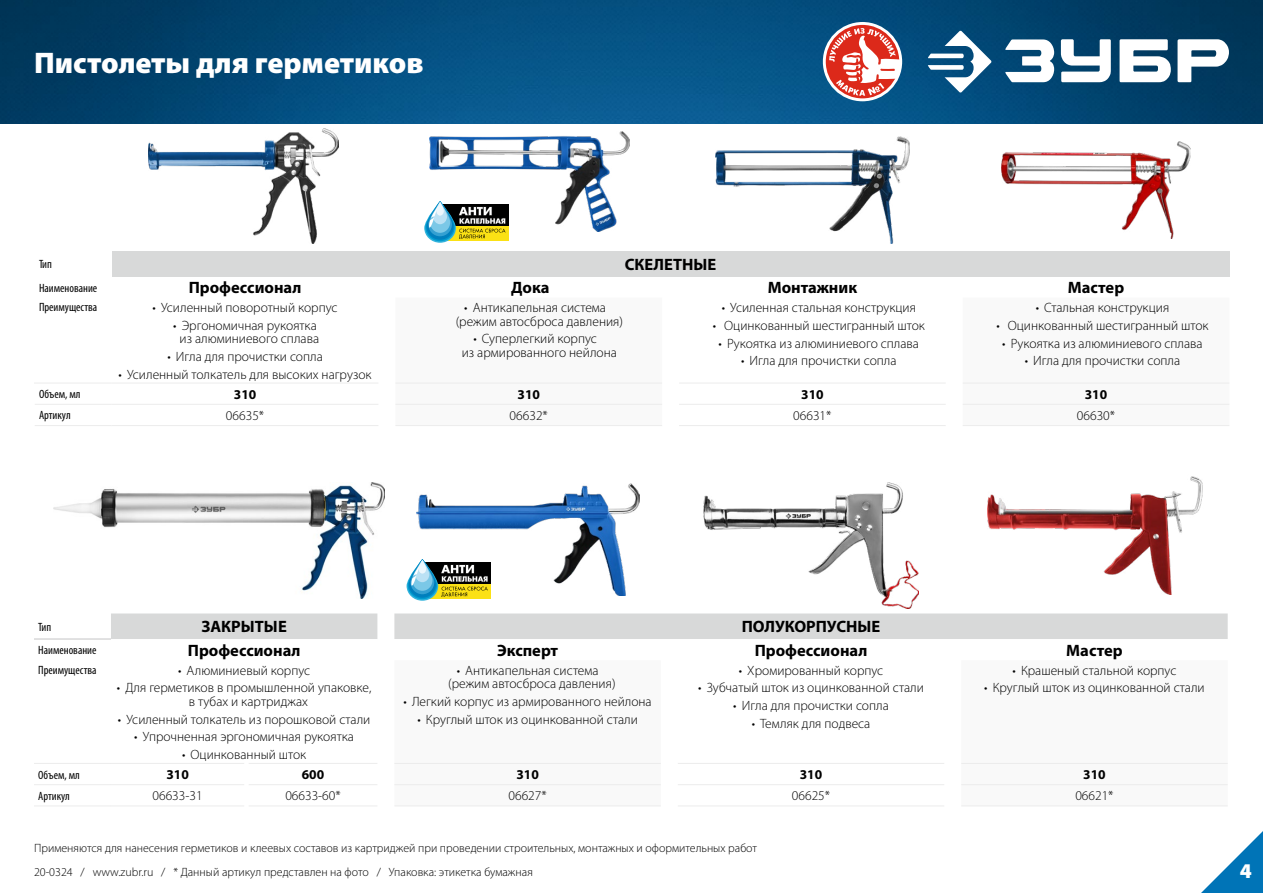
<style>
.page{position:relative;width:1263px;height:893px;background:#fff}
.page>*{position:absolute;margin:0;border:0;box-sizing:border-box;transform-origin:0 0}
.t1{font:900 29.85px "Myriad Pro";color:#fff}
.t2{font:900 21px "Myriad Pro";color:#fff}
.t3{font:700 16.5px "Myriad Pro";color:#000}
.t4{font:300 13.5px/13.5px "Myriad Pro";color:#000}
.t5{font:700 13.5px "Myriad Pro";color:#000}
.t6{font:300 12px "Myriad Pro";color:#000}
.t7{font:condensed 12px "Myriad Pro";color:#000}
</style>
<div class="page">
<div style="left:112px;top:251px;width:1117px;height:25px;background:#d8d9d9"></div>
<svg style="left:396px;top:382px;width:266px;height:1px"></svg>
<svg style="left:963px;top:382px;width:266px;height:1px"></svg>
<hr style="left:112px;top:383px;width:266px;height:1px;background:#ececec">
<hr style="left:112px;top:404px;width:266px;height:1px;background:#ececec">
<hr style="left:112px;top:425px;width:266px;height:1px;background:#ececec">
<hr style="left:34px;top:383px;width:78px;height:1px;background:#ececec">
<hr style="left:395px;top:383px;width:267px;height:1px;background:#ececec">
<hr style="left:679px;top:383px;width:267px;height:1px;background:#ececec">
<hr style="left:963px;top:383px;width:266px;height:1px;background:#ececec">
<hr style="left:35px;top:404px;width:77px;height:1px;background:#ececec">
<hr style="left:395px;top:404px;width:267px;height:1px;background:#ececec">
<hr style="left:679px;top:404px;width:267px;height:1px;background:#ececec">
<hr style="left:963px;top:404px;width:266px;height:1px;background:#ececec">
<hr style="left:35px;top:425px;width:77px;height:1px;background:#ececec">
<hr style="left:395px;top:425px;width:267px;height:1px;background:#ececec">
<hr style="left:679px;top:425px;width:267px;height:1px;background:#ececec">
<hr style="left:963px;top:425px;width:266px;height:1px;background:#ececec">
<img style="left:715px;top:136px;width:194px;height:107px">
<img style="left:1001px;top:142px;width:190px;height:96px">
<div style="left:111px;top:613px;width:1117px;height:26px;background:#d8d9d9"></div>
<svg style="left:395px;top:805px;width:266px;height:1px"></svg>
<svg style="left:961px;top:805px;width:267px;height:1px"></svg>
<hr style="left:34px;top:639px;width:77px;height:1px;background:#c4c4c5">
<hr style="left:34px;top:763px;width:77px;height:1px;background:#ececec">
<hr style="left:111px;top:763px;width:133px;height:1px;background:#ececec">
<hr style="left:394px;top:763px;width:267px;height:1px;background:#ececec">
<hr style="left:678px;top:763px;width:266px;height:1px;background:#ececec">
<hr style="left:961px;top:763px;width:267px;height:1px;background:#ececec">
<hr style="left:34px;top:784px;width:77px;height:1px;background:#ececec">
<hr style="left:111px;top:784px;width:133px;height:1px;background:#ececec">
<hr style="left:394px;top:784px;width:267px;height:1px;background:#ececec">
<hr style="left:678px;top:784px;width:266px;height:1px;background:#ececec">
<hr style="left:961px;top:784px;width:267px;height:1px;background:#ececec">
<hr style="left:34px;top:806px;width:77px;height:1px;background:#ececec">
<hr style="left:111px;top:806px;width:133px;height:1px;background:#ececec">
<hr style="left:394px;top:806px;width:267px;height:1px;background:#ececec">
<hr style="left:678px;top:806px;width:266px;height:1px;background:#ececec">
<hr style="left:961px;top:806px;width:267px;height:1px;background:#ececec">
<hr style="left:249px;top:763px;width:128px;height:1px;background:#ececec">
<hr style="left:249px;top:784px;width:128px;height:1px;background:#ececec">
<hr style="left:249px;top:806px;width:128px;height:1px;background:#ececec">
<img style="left:0;top:0;width:1263px;height:123px">
<svg style="left:823px;top:22px;width:79px;height:79px"></svg>
<div style="left:826px;top:25px;width:73px;height:73px;background:#dc291a;border-radius:50%"></div>
<svg style="left:829px;top:28px;width:72px;height:68px"></svg>
<svg style="left:1201px;top:831px;width:62px;height:62px"></svg>
<svg style="left:927px;top:31px;width:64px;height:62px"></svg>
<svg style="left:1004px;top:39px;width:225px;height:43px"></svg>
<img style="left:149px;top:129px;width:190px;height:114px">
<img style="left:416px;top:483px;width:223px;height:113px">
<img style="left:704px;top:482px;width:215px;height:126px">
<img style="left:988px;top:476px;width:215px;height:118px">
<svg style="left:424px;top:215px;width:85px;height:28px"></svg>
<img style="left:53px;top:482px;width:332px;height:117px">
<svg style="left:406px;top:559px;width:87px;height:42px"></svg>
<img style="left:430px;top:132px;width:199px;height:100px">
<h1 class="t1" style="left:34px;top:43px;width:391px">Пистолеты для герметиков</h1>
<p class="t7" style="left:39px;top:257px;width:14px">Тип</p>
<p class="t3" style="left:625px;top:253px;width:93px">СКЕЛЕТНЫЕ</p>
<p class="t7" style="left:39px;top:280px;width:60px">Наименование</p>
<p class="t3" style="left:189px;top:277px;width:114px">Профессионал</p>
<p class="t3" style="left:511px;top:277px;width:40px">Дока</p>
<p class="t3" style="left:768px;top:277px;width:91px">Монтажник</p>
<p class="t3" style="left:1068px;top:277px;width:58px">Мастер</p>
<p class="t7" style="left:39px;top:300px;width:60px">Преимущества</p>
<p class="t4" style="left:153px;top:301px;width:186px">• Усиленный поворотный корпус</p>
<p class="t4" style="left:173px;top:318px;width:147px;text-align:center">• Эргономичная рукоятка из алюминиевого сплава</p>
<p class="t4" style="left:167px;top:350px;width:157px">• Игла для прочистки сопла</p>
<p class="t4" style="left:119px;top:367px;width:254px">• Усиленный толкатель для высоких нагрузок</p>
<p class="t4" style="left:1036px;top:301px;width:135px">• Стальная конструкция</p>
<p class="t4" style="left:996px;top:318px;width:214px">• Оцинкованный шестигранный шток</p>
<p class="t4" style="left:1002px;top:336px;width:202px">• Рукоятка из алюминиевого сплава</p>
<p class="t4" style="left:1025px;top:354px;width:157px">• Игла для прочистки сопла</p>
<p class="t4" style="left:456px;top:301px;width:169px;text-indent:9px">• Антикапельная система (режим автосброса давления)</p>
<p class="t4" style="left:462px;top:332px;width:157px;text-indent:12px">• Суперлегкий корпус<br>из армированного нейлона</p>
<p class="t4" style="left:722px;top:301px;width:196px">• Усиленная стальная конструкция</p>
<p class="t4" style="left:713px;top:318px;width:214px">• Оцинкованный шестигранный шток</p>
<p class="t4" style="left:718px;top:336px;width:202px">• Рукоятка из алюминиевого сплава</p>
<p class="t4" style="left:741px;top:354px;width:157px">• Игла для прочистки сопла</p>
<p class="t7" style="left:39px;top:387px;width:43px">Объем, мл</p>
<p class="t5" style="left:234px;top:385px;width:24px">310</p>
<p class="t5" style="left:517px;top:385px;width:24px">310</p>
<p class="t5" style="left:801px;top:385px;width:24px">310</p>
<p class="t5" style="left:1085px;top:385px;width:24px">310</p>
<p class="t7" style="left:39px;top:408px;width:33px">Артикул</p>
<p class="t4" style="left:226px;top:409px;width:40px">06635*</p>
<p class="t4" style="left:510px;top:409px;width:40px">06632*</p>
<p class="t4" style="left:793px;top:409px;width:40px">06631*</p>
<p class="t4" style="left:1077px;top:409px;width:40px">06630*</p>
<p class="t7" style="left:38px;top:619px;width:14px">Тип</p>
<p class="t3" style="left:202px;top:616px;width:87px">ЗАКРЫТЫЕ</p>
<p class="t3" style="left:742px;top:616px;width:140px">ПОЛУКОРПУСНЫЕ</p>
<p class="t7" style="left:38px;top:643px;width:60px">Наименование</p>
<p class="t3" style="left:188px;top:639px;width:114px">Профессионал</p>
<p class="t3" style="left:497px;top:639px;width:63px">Эксперт</p>
<p class="t3" style="left:755px;top:639px;width:114px">Профессионал</p>
<p class="t3" style="left:1066px;top:639px;width:58px">Мастер</p>
<p class="t7" style="left:38px;top:662px;width:60px">Преимущества</p>
<p class="t4" style="left:178px;top:663px;width:134px">• Алюминиевый корпус</p>
<p class="t4" style="left:189px;top:681px;width:184px;text-indent:-72px">• Для герметиков в промышленной упаковке, в тубах и картриджах</p>
<p class="t4" style="left:118px;top:712px;width:254px">• Усиленный толкатель из порошковой стали</p>
<p class="t4" style="left:134px;top:730px;width:221px">• Упрочненная эргономичная рукоятка</p>
<p class="t4" style="left:182px;top:748px;width:126px">• Оцинкованный шток</p>
<p class="t4" style="left:739px;top:663px;width:146px">• Хромированный корпус</p>
<p class="t4" style="left:698px;top:681px;width:227px">• Зубчатый шток из оцинкованной стали</p>
<p class="t4" style="left:733px;top:699px;width:157px">• Игла для прочистки сопла</p>
<p class="t4" style="left:752px;top:716px;width:120px">• Темляк для подвеса</p>
<p class="t4" style="left:1012px;top:663px;width:165px">• Крашеный стальной корпус</p>
<p class="t4" style="left:984px;top:681px;width:222px">• Круглый шток из оцинкованной стали</p>
<p class="t4" style="left:448px;top:663px;width:169px;text-indent:9px">• Антикапельная система (режим автосброса давления)</p>
<p class="t4" style="left:403px;top:694px;width:250px">• Легкий корпус из армированного нейлона</p>
<p class="t4" style="left:417px;top:712px;width:222px">• Круглый шток из оцинкованной стали</p>
<p class="t7" style="left:38px;top:767px;width:43px">Объем, мл</p>
<p class="t5" style="left:166px;top:766px;width:24px">310</p>
<p class="t5" style="left:302px;top:766px;width:24px">600</p>
<p class="t5" style="left:516px;top:766px;width:24px">310</p>
<p class="t5" style="left:800px;top:766px;width:24px">310</p>
<p class="t5" style="left:1083px;top:766px;width:24px">310</p>
<p class="t7" style="left:38px;top:789px;width:33px">Артикул</p>
<p class="t4" style="left:153px;top:789px;width:52px">06633-31</p>
<p class="t4" style="left:285px;top:789px;width:57px">06633-60*</p>
<p class="t4" style="left:508px;top:789px;width:40px">06627*</p>
<p class="t4" style="left:792px;top:789px;width:40px">06625*</p>
<p class="t4" style="left:1075px;top:789px;width:40px">06621*</p>
<p class="t6" style="left:34px;top:841px;width:725px">Применяются для нанесения герметиков и клеевых составов из картриджей при проведении строительных, монтажных и оформительных работ</p>
<p class="t6" style="left:34px;top:865px;width:500px">20-0324 / www.zubr.ru / * Данный артикул представлен на фото / Упаковка: этикетка бумажная</p>
<h2 class="t2" style="left:1240px;top:856px;width:14px">4</h2>
</div>
